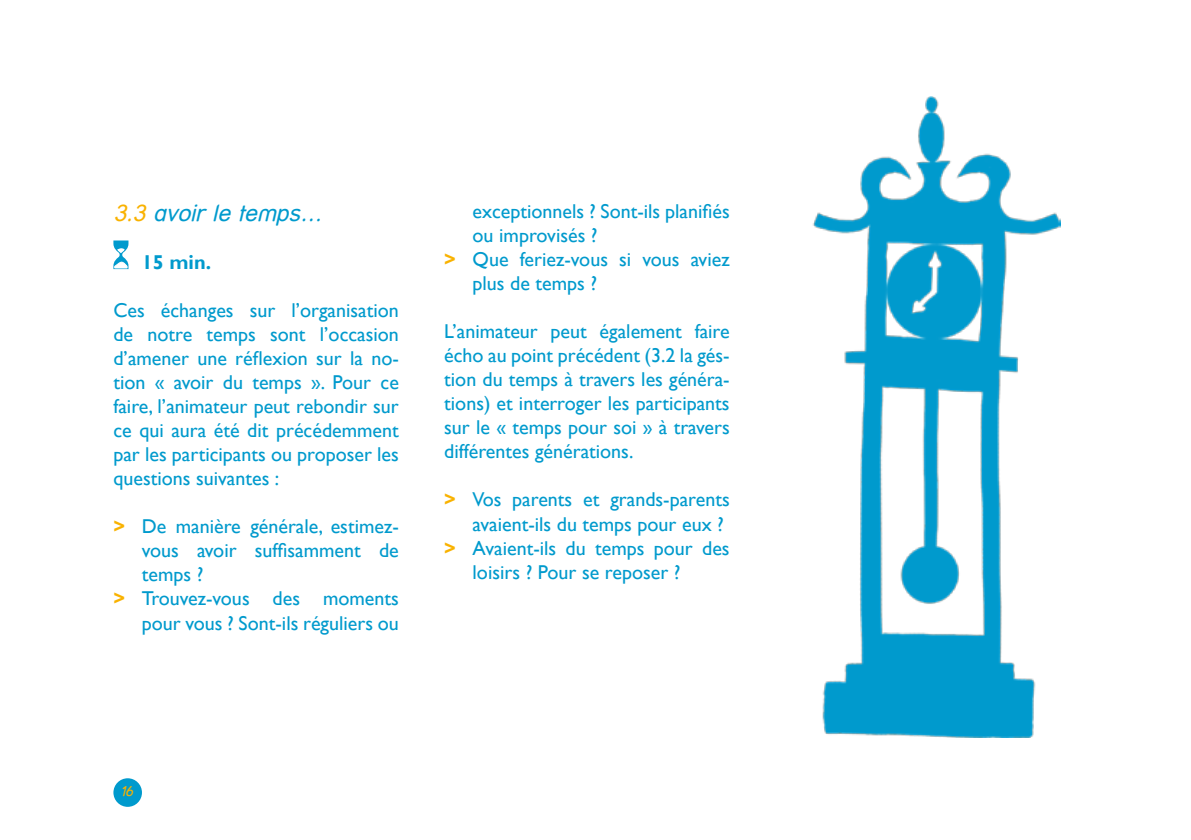
<style>
.page{position:relative;width:1191px;height:840px;background:#fff}
.page>*{position:absolute;margin:0;border:0;box-sizing:border-box;transform-origin:0 0}
.t1{font:italic 23px "Street";color:#009acd}
.t2{font:20px/24px "Gill Sans";color:#009acd;text-align:justify}
.t3{font:700 20px "Gill Sans";color:#009acd}
.t4{font:italic 14px "Street";color:#f9b200}
.s1{color:#f9b200}
.s2{font-weight:700;color:#f9b200}
</style>
<div class="page">
<div style="left:113px;top:777px;width:29px;height:29px;background:#009acd;border-radius:50%"></div>
<svg style="left:113px;top:240px;width:15px;height:29px"></svg>
<img style="left:813px;top:96px;width:247px;height:641px">
<p class="t1" style="left:113px;top:200px;width:210px"><span class="s1">3.3</span> avoir le temps…</p>
<p class="t3" style="left:142px;top:250px;width:71px">15 min.</p>
<p class="t2" style="left:113px;top:298px;width:287px">Ces échanges sur l’organisation de notre temps sont l’occasion d’amener une réflexion sur la no&shy;tion « avoir du temps ». Pour ce faire, l’animateur peut rebondir sur ce qui aura été dit précédemment par les participants ou proposer les questions suivantes :</p>
<p class="t2" style="left:113px;top:514px;width:287px"><span class="s2">&gt;</span> De manière générale, estimez-</p>
<p class="t2" style="left:142px;top:538px;width:259px">vous avoir suffisamment de</p>
<p class="t2" style="left:142px;top:562px;width:63px">temps ?</p>
<p class="t2" style="left:113px;top:586px;width:287px"><span class="s2">&gt;</span> Trouvez-vous des moments</p>
<p class="t2" style="left:142px;top:610px;width:259px">pour vous ? Sont-ils réguliers ou</p>
<p class="t2" style="left:472px;top:200px;width:259px">exceptionnels ? Sont-ils planifiés</p>
<p class="t2" style="left:472px;top:224px;width:127px">ou improvisés ?</p>
<p class="t2" style="left:444px;top:248px;width:287px"><span class="s2">&gt;</span> Que feriez-vous si vous aviez</p>
<p class="t2" style="left:472px;top:272px;width:126px">plus de temps ?</p>
<p class="t2" style="left:444px;top:320px;width:287px">L’animateur peut également faire écho au point précédent (3.2 la gés&shy;tion du temps à travers les généra&shy;tions) et interroger les participants sur le « temps pour soi » à travers différentes générations.</p>
<p class="t2" style="left:444px;top:488px;width:287px"><span class="s2">&gt;</span> Vos parents et grands-parents</p>
<p class="t2" style="left:472px;top:512px;width:253px">avaient-ils du temps pour eux ?</p>
<p class="t2" style="left:444px;top:536px;width:287px"><span class="s2">&gt;</span> Avaient-ils du temps pour des</p>
<p class="t2" style="left:472px;top:560px;width:209px">loisirs ? Pour se reposer ?</p>
<p class="t4" style="left:120px;top:783px;width:14px">16</p>
</div>
